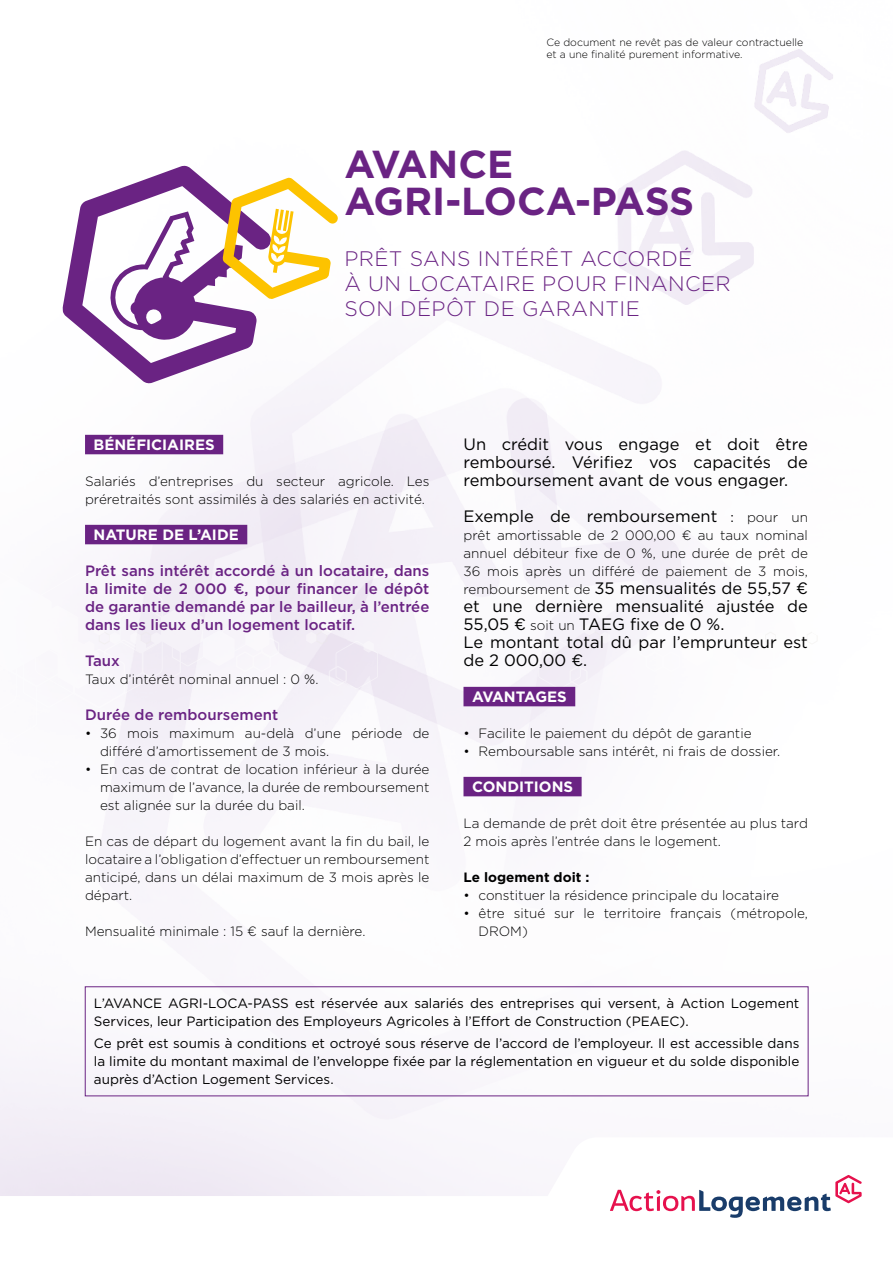
<style>
.page{position:relative;width:893px;height:1263px;background:#fff}
.page>*{position:absolute;margin:0;border:0;box-sizing:border-box;transform-origin:0 0}
.t1{font:700 39px/37.5px "Gotham";letter-spacing:-.005em;color:#6a2383}
.t2{font:300 21px/25.2px "Gotham";letter-spacing:.02em;color:#6a2383}
.t3{font:16.5px/18px "Gotham";color:#000;text-align:justify}
.t4{font:500 15px/18px "Gotham";color:#6a2383;text-align:justify}
.t5{font:700 15px "Gotham";color:#fff}
.t6{font:700 15px "Gotham";letter-spacing:-.025em;color:#fff}
.t7{font:300 13.5px/18px "Gotham";color:#000}
.t8{font:13.5px/18px "Gotham";color:#000}
.t9{font:700 13.5px "Gotham";color:#000}
.t10{font:300 10.5px/12px "Gotham";color:#000}
.s1{font-size:13.5px}
.s2{font-weight:300;font-size:13.5px}
</style>
<div class="page">
<svg style="left:0;top:521px;width:348px;height:239px"></svg>
<svg style="left:0;top:561px;width:378px;height:148px"></svg>
<svg style="left:0;top:1137px;width:849px;height:59px;fill:#f6f3f9"></svg>
<svg style="left:610px;top:1175px;width:252px;height:43px"></svg>
<svg style="left:568px;top:521px;width:155px;height:239px"></svg>
<svg style="left:538px;top:561px;width:280px;height:148px"></svg>
<svg style="left:63px;top:166px;width:208px;height:218px"></svg>
<svg style="left:223px;top:178px;width:115px;height:121px"></svg>
<div style="left:85px;top:435px;width:138px;height:19px;background:#6a2383"></div>
<div style="left:85px;top:525px;width:162px;height:19px;background:#6a2383"></div>
<div style="left:463px;top:687px;width:112px;height:19px;background:#6a2383"></div>
<div style="left:463px;top:777px;width:119px;height:19px;background:#6a2383"></div>
<div style="left:85px;top:986px;width:723px;height:110px;border:1px solid #6a2383"></div>
<p class="t10" style="left:546px;top:36px;width:258px">Ce document ne revêt pas de valeur contractuelle et a une finalité purement informative.</p>
<h1 class="t1" style="left:344px;top:145px;width:351px">AVANCE<br>AGRI-LOCA-PASS</h1>
<h2 class="t2" style="left:344px;top:245px;width:388px">PRÊT SANS INTÉRÊT ACCORDÉ<br>À UN LOCATAIRE POUR FINANCER<br>SON DÉPÔT DE GARANTIE</h2>
<p class="t5" style="left:94px;top:435px;width:123px">BÉNÉFICIAIRES</p>
<p class="t7" style="left:85px;top:472px;width:346px">Salariés d’entreprises du secteur agricole. Les préretraités sont assimilés à des salariés en activité.</p>
<p class="t5" style="left:94px;top:525px;width:147px">NATURE DE L’AIDE</p>
<p class="t4" style="left:85px;top:562px;width:346px">Prêt sans intérêt accordé à un locataire, dans la limite de 2 000 €, pour financer le dépôt de garantie demandé par le bailleur, à l’entrée dans les lieux d’un logement locatif.</p>
<p class="t4" style="left:85px;top:652px;width:36px">Taux</p>
<p class="t7" style="left:85px;top:670px;width:235px">Taux d’intérêt nominal annuel : 0 %.</p>
<p class="t4" style="left:85px;top:706px;width:195px">Durée de remboursement</p>
<p class="t7" style="left:100px;top:724px;width:331px;text-indent:-15px">• 36 mois maximum au-delà d’une période de différé d’amortissement de 3 mois.</p>
<p class="t7" style="left:100px;top:760px;width:331px;text-align:justify;text-indent:-15px">• En cas de contrat de location inférieur à la durée maximum de l’avance, la durée de remboursement est alignée sur la durée du bail.</p>
<p class="t7" style="left:85px;top:832px;width:346px;text-align:justify">En cas de départ du logement avant la fin du bail, le locataire a l’obligation d’effectuer un remboursement anticipé, dans un délai maximum de 3 mois après le départ.</p>
<p class="t7" style="left:85px;top:922px;width:282px">Mensualité minimale : 15 € sauf la dernière.</p>
<p class="t3" style="left:463px;top:435px;width:346px">Un crédit vous engage et doit être remboursé. Vérifiez vos capacités de remboursement avant de vous engager.</p>
<p class="t3" style="left:463px;top:507px;width:346px">Exemple de remboursement <span class="s1">:</span> <span class="s2">pour un</span></p>
<p class="t7" style="left:463px;top:526px;width:346px;text-align:justify">prêt amortissable de 2 000,00 € au taux nominal annuel débiteur fixe de 0 %, une durée de prêt de 36 mois après un différé de paiement de 3 mois,</p>
<p class="t3" style="left:463px;top:579px;width:346px;text-align:left"><span class="s2">remboursement de</span> 35 mensualités de 55,57 € et une dernière mensualité ajustée de<br>55,05 € <span class="s2">soit un</span> TAEG fixe de 0 %.<br>Le montant total dû par l’emprunteur est de 2 000,00 €.</p>
<p class="t6" style="left:472px;top:687px;width:96px">AVANTAGES</p>
<p class="t7" style="left:463px;top:724px;width:290px">• Facilite le paiement du dépôt de garantie</p>
<p class="t7" style="left:463px;top:742px;width:318px">• Remboursable sans intérêt, ni frais de dossier.</p>
<p class="t5" style="left:472px;top:777px;width:103px">CONDITIONS</p>
<p class="t7" style="left:463px;top:814px;width:346px">La demande de prêt doit être présentée au plus tard<br>2 mois après l’entrée dans le logement.</p>
<p class="t9" style="left:463px;top:868px;width:127px">Le logement doit :</p>
<p class="t7" style="left:463px;top:886px;width:317px">• constituer la résidence principale du locataire</p>
<p class="t7" style="left:478px;top:904px;width:331px;text-indent:-15px">• être situé sur le territoire français (métropole,<br>DROM)</p>
<p class="t8" style="left:94px;top:994px;width:707px">L’AVANCE AGRI-LOCA-PASS est réservée aux salariés des entreprises qui versent, à Action Logement<br>Services, leur Participation des Employeurs Agricoles à l’Effort de Construction (PEAEC).</p>
<p class="t8" style="left:94px;top:1034px;width:707px;text-align:justify">Ce prêt est soumis à conditions et octroyé sous réserve de l’accord de l’employeur. Il est accessible dans la limite du montant maximal de l’enveloppe fixée par la réglementation en vigueur et du solde disponible auprès d’Action Logement Services.</p>
</div>
